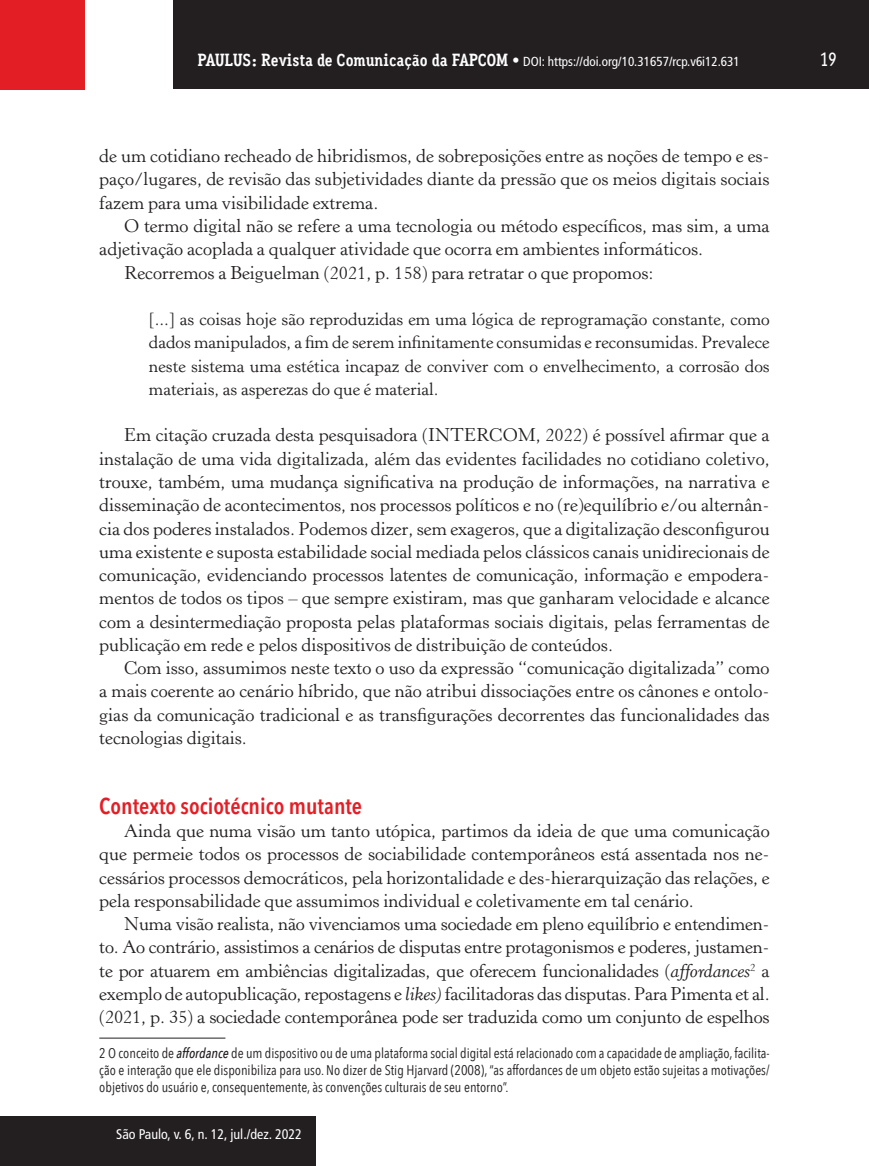
<style>
.page{position:relative;width:869px;height:1166px;background:#fff}
.page>*{position:absolute;margin:0;border:0;box-sizing:border-box;transform-origin:0 0}
.t1{font:600 condensed 22.75px "Avenir Next LT Pro";color:#e41e25}
.t2{font:500 19.25px "Aaux Office";color:#fff}
.t3{font:18.38px/23.3px "Horley Old Style";color:#231f20;text-align:justify}
.t4{font:17.5px/23.3px "Horley Old Style";color:#231f20;text-align:justify}
.t5{font:14px/16.8px "Avenir Next Condensed";color:#231f20;text-align:justify}
.t6{font:condensed 14px "Frutiger LT Std";color:#fff}
.t7{font:condensed 13.12px "Frutiger LT Std";color:#fff}
.s1{font-family:"Aaux Office";font-weight:700;font-stretch:normal;font-size:17.5px}
.s2{font-family:"Aaux Office";font-weight:500;font-stretch:normal;font-size:17.5px}
.s3{font-style:italic}
.s4{font-weight:500;font-style:italic}
</style>
<div class="page">
<div style="left:173px;top:0;width:695px;height:89px;background:#231f20"></div>
<div style="left:0;top:0;width:85px;height:90px;background:#e41e25"></div>
<div style="left:1px;top:1116px;width:314px;height:50px;background:#231f20"></div>
<hr style="left:99px;top:1037px;width:126px;height:1px;background:#231f20">
<p class="t7" style="left:197px;top:53px;width:543px"><span class="s1">PAULUS: Revista de Comunicação da FAPCOM</span> <span class="s2">•</span> DOI: https://doi.org/10.31657/rcp.v6i12.631</p>
<p class="t2" style="left:819px;top:48px;width:18px">19</p>
<p class="t3" style="left:99px;top:145px;width:671px">de um cotidiano recheado de hibridismos, de sobreposições entre as noções de tempo e es&shy;paço/lugares, de revisão das subjetividades diante da pressão que os meios digitais sociais fazem para uma visibilidade extrema.</p>
<p class="t3" style="left:124px;top:215px;width:646px">O termo digital não se refere a uma tecnologia ou método específicos, mas sim, a uma</p>
<p class="t3" style="left:99px;top:238px;width:605px">adjetivação acoplada a qualquer atividade que ocorra em ambientes informáticos.</p>
<p class="t3" style="left:124px;top:261px;width:530px">Recorremos a Beiguelman (2021, p. 158) para retratar o que propomos:</p>
<p class="t4" style="left:149px;top:308px;width:622px">[...] as coisas hoje são reproduzidas em uma lógica de reprogramação constante, como dados manipulados, a fim de serem infinitamente consumidas e reconsumidas. Prevalece neste sistema uma estética incapaz de conviver com o envelhecimento, a corrosão dos materiais, as asperezas do que é material.</p>
<p class="t3" style="left:99px;top:424px;width:671px;text-indent:25px">Em citação cruzada desta pesquisadora (INTERCOM, 2022) é possível afirmar que a instalação de uma vida digitalizada, além das evidentes facilidades no cotidiano coletivo, trouxe, também, uma mudança significativa na produção de informações, na narrativa e disseminação de acontecimentos, nos processos políticos e no (re)equilíbrio e/ou alternân&shy;cia dos poderes instalados. Podemos dizer, sem exageros, que a digitalização desconfigurou uma existente e suposta estabilidade social mediada pelos clássicos canais unidirecionais de comunicação, evidenciando processos latentes de comunicação, informação e empodera&shy;mentos de todos os tipos – que sempre existiram, mas que ganharam velocidade e alcance com a desintermediação proposta pelas plataformas sociais digitais, pelas ferramentas de publicação em rede e pelos dispositivos de distribuição de conteúdos.</p>
<p class="t3" style="left:99px;top:657px;width:671px;text-indent:25px">Com isso, assumimos neste texto o uso da expressão “comunicação digitalizada” como a mais coerente ao cenário híbrido, que não atribui dissociações entre os cânones e ontolo&shy;gias da comunicação tradicional e as transfigurações decorrentes das funcionalidades das tecnologias digitais.</p>
<p class="t1" style="left:99px;top:792px;width:264px">Contexto sociotécnico mutante</p>
<p class="t3" style="left:99px;top:820px;width:671px;text-indent:25px">Ainda que numa visão um tanto utópica, partimos da ideia de que uma comunicação que permeie todos os processos de sociabilidade contemporâneos está assentada nos ne&shy;cessários processos democráticos, pela horizontalidade e des-hierarquização das relações, e pela responsabilidade que assumimos individual e coletivamente em tal cenário.</p>
<p class="t3" style="left:99px;top:913px;width:671px;text-indent:25px">Numa visão realista, não vivenciamos uma sociedade em pleno equilíbrio e entendimen&shy;to. Ao contrário, assistimos a cenários de disputas entre protagonismos e poderes, justamen&shy;te por atuarem em ambiências digitalizadas, que oferecem funcionalidades (<span class="s3">affordances</span><sup>2</sup> a exemplo de autopublicação, repostagens e <span class="s3">likes)</span> facilitadoras das disputas. Para Pimenta et al. (2021, p. 35) a sociedade contemporânea pode ser traduzida como um conjunto de espelhos</p>
<p class="t5" style="left:99px;top:1044px;width:671px">2 O conceito de <span class="s4">affordance</span> de um dispositivo ou de uma plataforma social digital está relacionado com a capacidade de ampliação, facilita&shy;ção e interação que ele disponibiliza para uso. No dizer de Stig Hjarvard (2008), “as affordances de um objeto estão sujeitas a motivações/ objetivos do usuário e, consequentemente, às convenções culturais de seu entorno”.</p>
<p class="t6" style="left:116px;top:1126px;width:187px">São Paulo, v. 6, n. 12, jul./dez. 2022</p>
</div>
